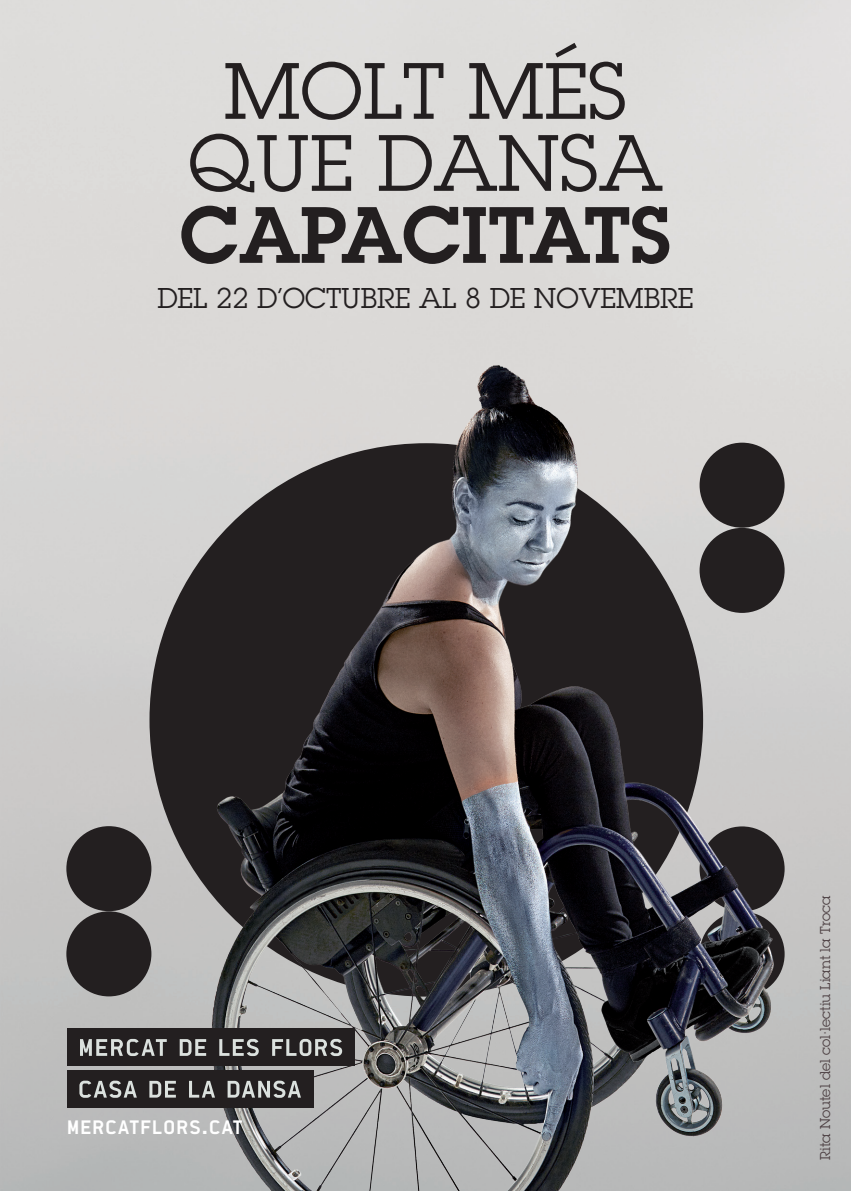
<style>
.page{position:relative;width:851px;height:1191px;background:#fff}
.page>*{position:absolute;margin:0;border:0;box-sizing:border-box;transform-origin:0 0}
.t1{font:78px/72px "Lubalin Graph";color:#231f20;text-align:center}
.t2{font:600 78px "Lubalin Graph";color:#231f20}
.t3{font:28px "Lubalin Graph";color:#231f20}
.t4{font:900 19px "Deck";color:#fff}
.T4{font:14px "Lubalin Graph Std";color:#4c3f42}
</style>
<div class="page">
<img style="left:0;top:0;width:850px;height:1191px">
<div style="left:66px;top:826px;width:85px;height:85px;background:#231f20;border-radius:50%"></div>
<div style="left:66px;top:911px;width:85px;height:85px;background:#231f20;border-radius:50%"></div>
<img style="left:166px;top:349px;width:628px;height:842px">
<div style="left:67px;top:1029px;width:288px;height:37px;background:#231f20"></div>
<svg style="left:80px;top:1039px;width:87px;height:17px"></svg>
<svg style="left:180px;top:1039px;width:26px;height:16px"></svg>
<svg style="left:219px;top:1039px;width:40px;height:17px"></svg>
<svg style="left:272px;top:1039px;width:70px;height:17px"></svg>
<div style="left:67px;top:1070px;width:246px;height:37px;background:#231f20"></div>
<svg style="left:79px;top:1080px;width:58px;height:17px"></svg>
<svg style="left:149px;top:1080px;width:27px;height:17px"></svg>
<svg style="left:189px;top:1080px;width:26px;height:17px"></svg>
<svg style="left:227px;top:1080px;width:74px;height:17px"></svg>
<p class="t1" style="left:188px;top:54px;width:476px">MOLT MÉS<br>QUE DANSA</p>
<p class="t2" style="left:180px;top:183px;width:493px">CAPACITATS</p>
<p class="t3" style="left:157px;top:280px;width:537px">DEL 22 D’OCTUBRE AL 8 DE NOVEMBRE</p>
<p class="t4" style="left:66px;top:1114px;width:178px">MERCATFLORS.CAT</p>
<p class="T4" style="left:816px;top:1159px;width:266px;rotate:-90deg">Rita Noutel del col·lectiu Liant la Troca</p>
</div>
